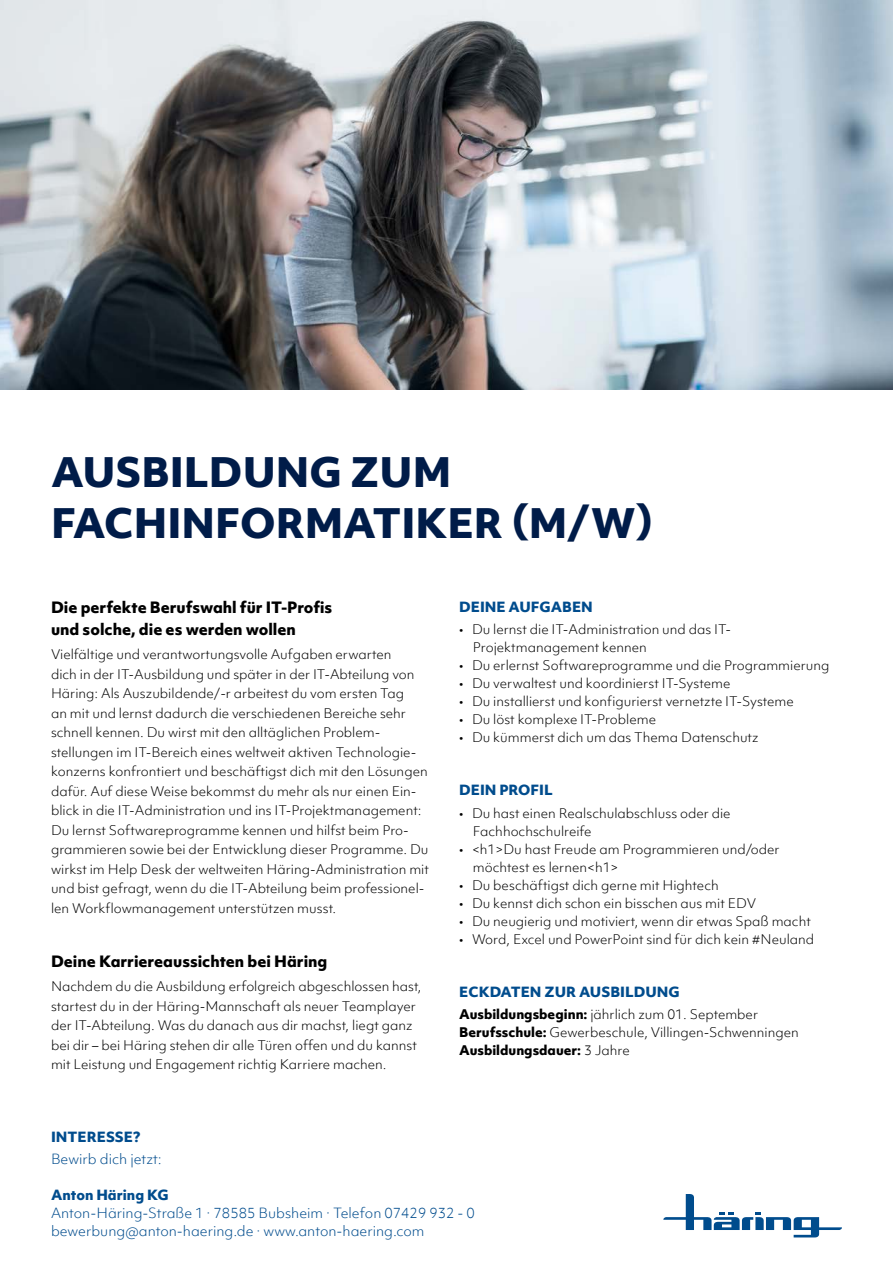
<style>
.page{position:relative;width:893px;height:1263px;background:#fff}
.page>*{position:absolute;margin:0;border:0;box-sizing:border-box;transform-origin:0 0}
.t1{font:800 39px/51px "Objektiv Mk 1";color:#001c49}
.t2{font:800 15px/22.5px "Objektiv Mk 1";color:#000}
.t3{font:300 13.5px/18px "Objektiv Mk 1";color:#004c8d}
.t4{font:800 13.5px "Objektiv Mk 1";color:#004c8d}
.t5{font:300 12.75px/19.5px "Objektiv Mk 1";color:#000}
.s1{font-weight:800}
</style>
<div class="page">
<svg style="left:663px;top:1194px;width:179px;height:43px"></svg>
<img style="left:0;top:0;width:893px;height:389px">
<h1 class="t1" style="left:51px;top:446px;width:604px">AUSBILDUNG ZUM<br>FACHINFORMATIKER (M/W)</h1>
<p class="t2" style="left:51px;top:595px;width:283px">Die perfekte Berufswahl für IT-Profis und solche, die es werden wollen</p>
<p class="t5" style="left:51px;top:644px;width:379px">Vielfältige und verantwortungsvolle Aufgaben erwarten<br>dich in der IT-Ausbildung und später in der IT-Abteilung von Häring: Als Auszubildende/-r arbeitest du vom ersten Tag<br>an mit und lernst dadurch die verschiedenen Bereiche sehr schnell kennen. Du wirst mit den alltäglichen Problem&shy;stellungen im IT-Bereich eines weltweit aktiven Technologie&shy;konzerns konfrontiert und beschäftigst dich mit den Lösungen dafür. Auf diese Weise bekommst du mehr als nur einen Ein&shy;blick in die IT-Administration und ins IT-Projektmanagement:<br>Du lernst Softwareprogramme kennen und hilfst beim Pro&shy;grammieren sowie bei der Entwicklung dieser Programme. Du wirkst im Help Desk der weltweiten Häring-Administration mit und bist gefragt, wenn du die IT-Abteilung beim professionel&shy;len Workflowmanagement unterstützen musst.</p>
<p class="t2" style="left:51px;top:950px;width:278px">Deine Karriereaussichten bei Häring</p>
<p class="t5" style="left:51px;top:976px;width:372px">Nachdem du die Ausbildung erfolgreich abgeschlossen hast, startest du in der Häring-Mannschaft als neuer Teamplayer der IT-Abteilung. Was du danach aus dir machst, liegt ganz bei dir – bei Häring stehen dir alle Türen offen und du kannst mit Leistung und Engagement richtig Karriere machen.</p>
<p class="t4" style="left:459px;top:597px;width:135px">DEINE AUFGABEN</p>
<p class="t5" style="left:473px;top:620px;width:260px;line-height:18px;text-indent:-14px">• Du lernst die IT-Administration und das IT-<br>Projektmanagement kennen</p>
<p class="t5" style="left:459px;top:655px;width:372px">• Du erlernst Softwareprogramme und die Programmierung</p>
<p class="t5" style="left:459px;top:673px;width:273px">• Du verwaltest und koordinierst IT-Systeme</p>
<p class="t5" style="left:459px;top:691px;width:336px">• Du installierst und konfigurierst vernetzte IT-Systeme</p>
<p class="t5" style="left:459px;top:709px;width:198px">• Du löst komplexe IT-Probleme</p>
<p class="t5" style="left:459px;top:727px;width:301px">• Du kümmerst dich um das Thema Datenschutz</p>
<p class="t4" style="left:459px;top:780px;width:95px">DEIN PROFIL</p>
<p class="t5" style="left:473px;top:804px;width:259px;line-height:18px;text-indent:-14px">• Du hast einen Realschulabschluss oder die<br>Fachhochschulreife</p>
<p class="t5" style="left:473px;top:840px;width:308px;line-height:18px;text-indent:-14px">• &lt;h1&gt;Du hast Freude am Programmieren und/oder möchtest es lernen&lt;h1&gt;</p>
<p class="t5" style="left:459px;top:875px;width:261px">• Du beschäftigst dich gerne mit Hightech</p>
<p class="t5" style="left:459px;top:893px;width:298px">• Du kennst dich schon ein bisschen aus mit EDV</p>
<p class="t5" style="left:459px;top:911px;width:353px">• Du neugierig und motiviert, wenn dir etwas Spaß macht</p>
<p class="t5" style="left:459px;top:929px;width:357px">• Word, Excel und PowerPoint sind für dich kein #Neuland</p>
<p class="t4" style="left:459px;top:982px;width:222px">ECKDATEN ZUR AUSBILDUNG</p>
<p class="t5" style="left:459px;top:1005px;width:341px;line-height:18px"><span class="s1">Ausbildungsbeginn:</span> jährlich zum 01. September<br><span class="s1">Berufsschule:</span> Gewerbeschule, Villingen-Schwenningen<br><span class="s1">Ausbildungsdauer:</span> 3 Jahre</p>
<p class="t4" style="left:51px;top:1127px;width:91px">INTERESSE?</p>
<p class="t3" style="left:51px;top:1150px;width:112px">Bewirb dich jetzt:</p>
<p class="t4" style="left:51px;top:1185px;width:119px">Anton Häring KG</p>
<p class="t3" style="left:51px;top:1204px;width:425px">Anton-Häring-Straße 1 ∙ 78585 Bubsheim ∙ Telefon 07429 932 - 0 bewerbung@anton-haering.de ∙ www.anton-haering.com</p>
</div>
